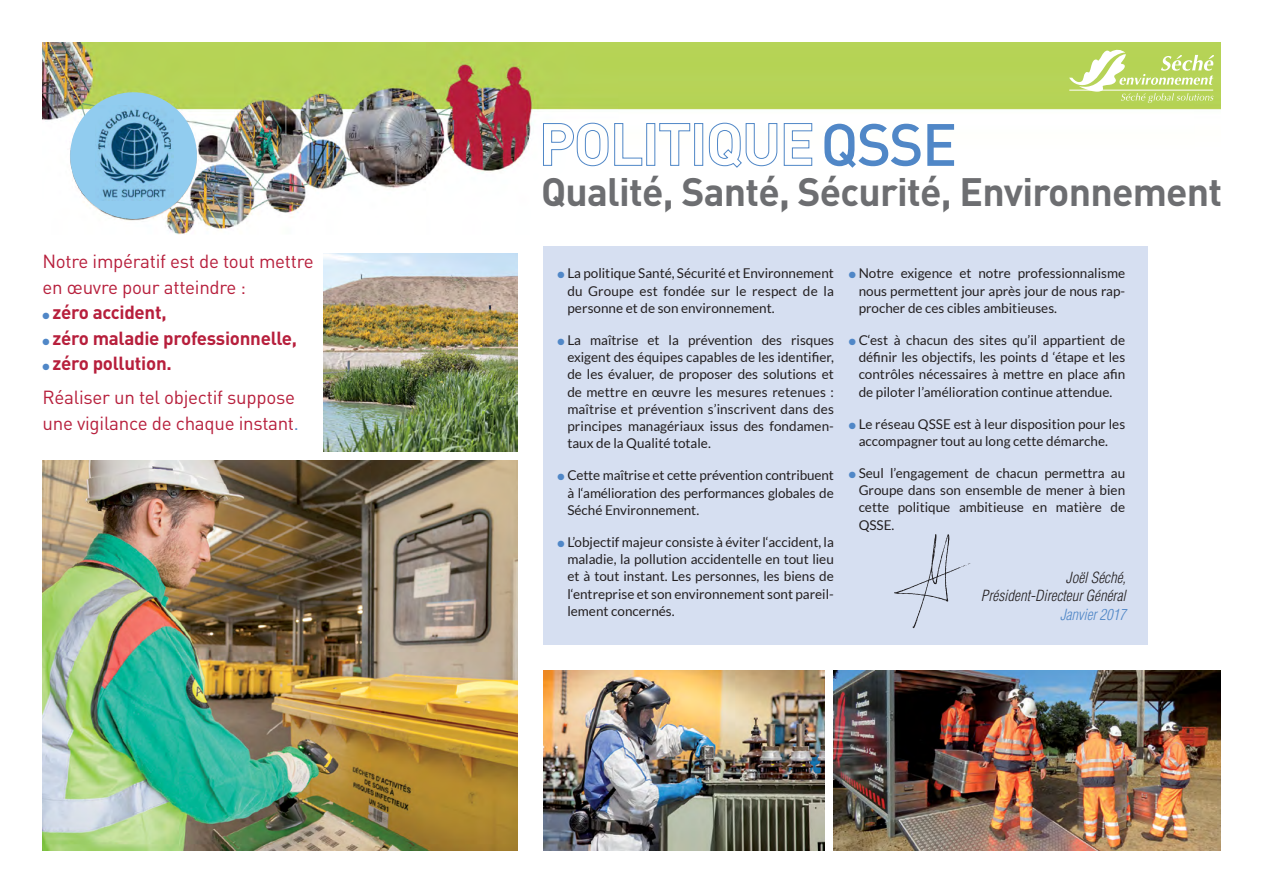
<style>
.page{position:relative;width:1263px;height:893px;background:#fff}
.page>*{position:absolute;margin:0;border:0;box-sizing:border-box;transform-origin:0 0}
.t1{font:500 58.8px "DIN";color:#5087c7}
.t2{font:700 39.15px "DIN";letter-spacing:-.02em;color:#6d6e71}
.t3{font:18.75px/25.5px "DIN";letter-spacing:-.015em;color:#b71f3c}
.t4{font:700 18.75px "DIN";letter-spacing:-.015em;color:#b71f3c}
.t5{font:italic 300 condensed 15px/18px "Helvetica";color:#231f20;text-align:right}
.t6{font:italic 300 condensed 15px "Helvetica";letter-spacing:-.01em;color:#5087c7}
.t7{font:13.5px/17.2px "Lato";color:#231f20;text-align:justify}
.s1{color:#5087c7}
.s2{font-weight:700}
</style>
<div class="page">
<img style="left:43px;top:43px;width:1177px;height:192px">
<div style="left:70px;top:92px;width:127px;height:127px;background:#91ccef;border-radius:50%"></div>
<img style="left:98px;top:105px;width:75px;height:93px">
<svg style="left:543px;top:122px;width:270px;height:46px"></svg>
<div style="left:543px;top:247px;width:604px;height:398px;background:#d6dff1"></div>
<img style="left:43px;top:460px;width:475px;height:390px">
<img style="left:323px;top:253px;width:195px;height:199px">
<svg style="left:1069px;top:49px;width:145px;height:54px;background:#c7dd7e"></svg>
<svg style="left:894px;top:534px;width:76px;height:94px"></svg>
<img style="left:543px;top:670px;width:282px;height:180px">
<img style="left:833px;top:670px;width:387px;height:180px">
<h3 class="t3" style="left:43px;top:248px;width:273px">Notre impératif est de tout mettre en œuvre pour atteindre :</h3>
<h3 class="t4" style="left:43px;top:300px;width:126px"><span class="s1">●</span> zéro accident,</h3>
<h3 class="t4" style="left:43px;top:326px;width:256px"><span class="s1">●</span> zéro maladie professionnelle,</h3>
<h3 class="t3" style="left:43px;top:346px;width:254px;line-height:34px"><span class="s1">●</span> <span class="s2">zéro pollution.<br></span>Réaliser un tel objectif suppose</h3>
<h3 class="t3" style="left:43px;top:410px;width:258px">une vigilance de chaque instant<span class="s1">.</span></h3>
<h1 class="t1" style="left:820px;top:107px;width:138px">QSSE</h1>
<h2 class="t2" style="left:541px;top:167px;width:683px">Qualité, Santé, Sécurité, Environnement</h2>
<p class="t7" style="left:567px;top:265px;width:268px;text-indent:-10px"><span class="s1">●</span> La politique Santé, Sécurité et Environnement du Groupe est fondée sur le respect de la personne et de son environnement.</p>
<p class="t7" style="left:567px;top:331px;width:268px;text-indent:-10px"><span class="s1">●</span> La maîtrise et la prévention des risques exigent des équipes capables de les identifier, de les évaluer, de proposer des solutions et de mettre en œuvre les mesures retenues : maîtrise et prévention s’inscrivent dans des principes managériaux issus des fondamen&shy;taux de la Qualité totale.</p>
<p class="t7" style="left:567px;top:467px;width:268px;text-indent:-10px"><span class="s1">●</span> Cette maîtrise et cette prévention contribuent à l‘amélioration des performances globales de Séché Environnement.</p>
<p class="t7" style="left:567px;top:533px;width:268px;text-indent:-10px"><span class="s1">●</span> L’objectif majeur consiste à éviter l‘accident, la maladie, la pollution accidentelle en tout lieu et à tout instant. Les personnes, les biens de l‘entreprise et son environnement sont pareil&shy;lement concernés.</p>
<p class="t7" style="left:859px;top:265px;width:268px;text-indent:-10px"><span class="s1">●</span> Notre exigence et notre professionnalisme nous permettent jour après jour de nous rap&shy;procher de ces cibles ambitieuses.</p>
<p class="t7" style="left:859px;top:331px;width:268px;text-indent:-10px"><span class="s1">●</span> C‘est à chacun des sites qu’il appartient de définir les objectifs, les points d ‘étape et les contrôles nécessaires à mettre en place afin de piloter l’amélioration continue attendue.</p>
<p class="t7" style="left:849px;top:415px;width:278px;text-align:center"><span class="s1">●</span> Le réseau QSSE est à leur disposition pour les accompagner tout au long cette démarche.</p>
<p class="t7" style="left:859px;top:464px;width:268px;text-indent:-10px"><span class="s1">●</span> Seul l’engagement de chacun permettra au Groupe dans son ensemble de mener à bien cette politique ambitieuse en matière de QSSE.</p>
<p class="t5" style="left:981px;top:568px;width:146px">Joël Séché,<br>Président-Directeur Général</p>
<p class="t6" style="left:1060px;top:605px;width:67px">Janvier 2017</p>
</div>
